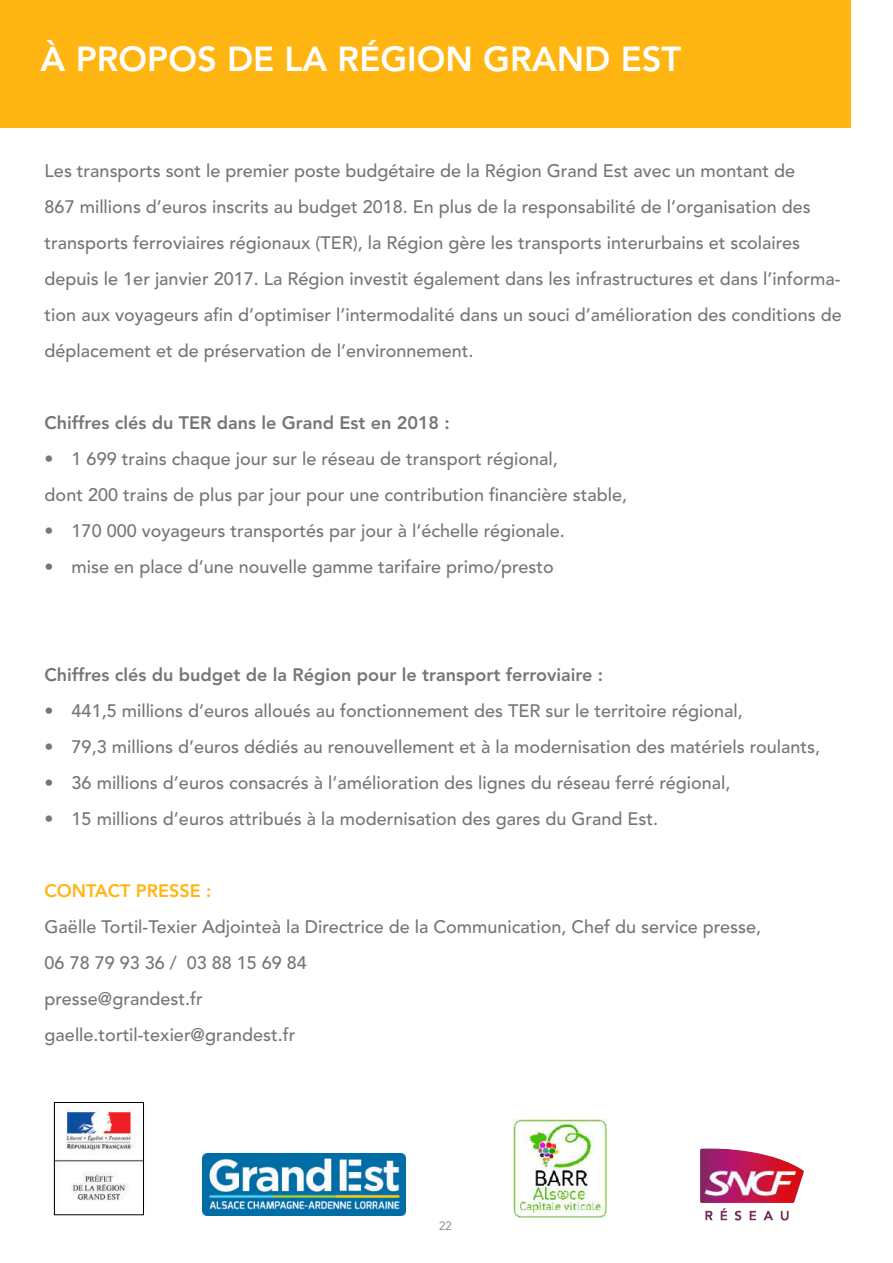
<style>
.page{position:relative;width:893px;height:1263px;background:#fff}
.page>*{position:absolute;margin:0;border:0;box-sizing:border-box;transform-origin:0 0}
.t1{font:800 34.5px "Avenir LT Std";color:#fff}
.t2{font:500 18px/36px "Avenir LT Std";color:#747678}
.t3{font:800 18px "Avenir LT Std";color:#747678}
.t4{font:800 18px "Avenir LT Std";color:#ffb612}
.t5{font:300 12px "Avenir LT Std";color:#747678}
</style>
<div class="page">
<img style="left:202px;top:1153px;width:203px;height:62px">
<img style="left:700px;top:1148px;width:104px;height:73px">
<img style="left:56px;top:1108px;width:86px;height:93px">
<div style="left:54px;top:1102px;width:90px;height:113px;border:1px solid #000"></div>
<img style="left:513px;top:1119px;width:93px;height:98px">
<div style="left:0;top:0;width:850px;height:128px;background:#ffb612"></div>
<h1 class="t1" style="left:41px;top:38px;width:642px">À PROPOS DE LA RÉGION GRAND EST</h1>
<p class="t2" style="left:45px;top:153px;width:799px">Les transports sont le premier poste budgétaire de la Région Grand Est avec un montant de<br>867 millions d’euros inscrits au budget 2018. En plus de la responsabilité de l’organisation des transports ferroviaires régionaux (TER), la Région gère les transports interurbains et scolaires depuis le 1er janvier 2017. La Région investit également dans les infrastructures et dans l’informa&shy;tion aux voyageurs afin d’optimiser l’intermodalité dans un souci d’amélioration des conditions de déplacement et de préservation de l’environnement.</p>
<p class="t3" style="left:45px;top:412px;width:407px">Chiffres clés du TER dans le Grand Est en 2018 :</p>
<p class="t2" style="left:45px;top:441px;width:584px">• 1 699 trains chaque jour sur le réseau de transport régional,<br>dont 200 trains de plus par jour pour une contribution financière stable,</p>
<p class="t2" style="left:45px;top:513px;width:522px">• 170 000 voyageurs transportés par jour à l’échelle régionale.</p>
<p class="t2" style="left:45px;top:549px;width:511px">• mise en place d’une nouvelle gamme tarifaire primo/presto</p>
<p class="t3" style="left:45px;top:664px;width:560px">Chiffres clés du budget de la Région pour le transport ferroviaire :</p>
<p class="t2" style="left:45px;top:693px;width:700px">• 441,5 millions d’euros alloués au fonctionnement des TER sur le territoire régional,</p>
<p class="t2" style="left:45px;top:729px;width:777px">• 79,3 millions d’euros dédiés au renouvellement et à la modernisation des matériels roulants,</p>
<p class="t2" style="left:45px;top:765px;width:687px">• 36 millions d’euros consacrés à l’amélioration des lignes du réseau ferré régional,</p>
<p class="t2" style="left:45px;top:801px;width:615px">• 15 millions d’euros attribués à la modernisation des gares du Grand Est.</p>
<p class="t4" style="left:45px;top:880px;width:168px">CONTACT PRESSE :</p>
<p class="t2" style="left:45px;top:909px;width:718px">Gaëlle Tortil-Texier Adjointeà la Directrice de la Communication, Chef du service presse, 06 78 79 93 36 / 03 88 15 69 84<br>presse@grandest.fr<br>gaelle.tortil-texier@grandest.fr</p>
<p class="t5" style="left:439px;top:1218px;width:14px">22</p>
</div>
